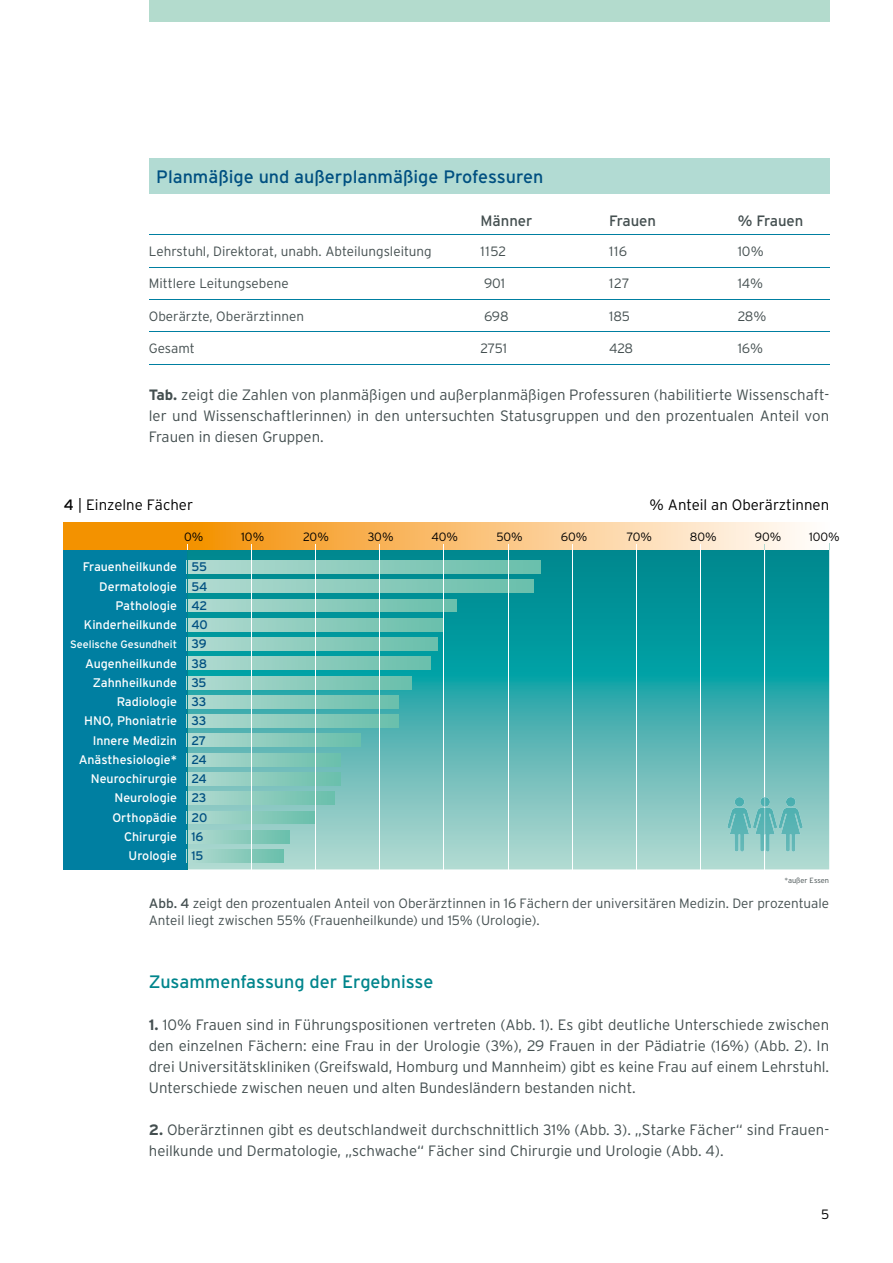
<style>
.page{position:relative;width:893px;height:1263px;background:#fff}
.page>*{position:absolute;margin:0;border:0;box-sizing:border-box;transform-origin:0 0}
.t1{font:18px "Interstate";color:#005081}
.t2{font:18px "Interstate";color:#00858c}
.t3{font:300 15px/21px "Interstate";color:#444f50;text-align:justify}
.t4{font:300 15px "Interstate";color:#000}
.t5{font:15px "Interstate";color:#444f50}
.t6{font:300 13.5px/16.2px "Interstate";color:#444f50}
.t7{font:300 13.5px "Interstate";color:#000}
.t8{font:12.45px/19.2px "Interstate";color:#fff;text-align:right}
.t9{font:12.45px/19.2px "Interstate";letter-spacing:-.015em;color:#005081}
.t10{font:300 12px "Interstate";color:#000}
.t11{font:10.8px "Interstate";color:#fff}
.t12{font:300 7.5px "Interstate";color:#444f50}
.s1{font-weight:700}
.s2{font-weight:400}
</style>
<div class="page">
<div style="left:149px;top:0;width:680px;height:21px;background:#b3dbcd"></div>
<svg style="left:188px;top:550px;width:641px;height:319px;background:#48b0b0"></svg>
<div style="left:64px;top:539px;width:123px;height:330px;background:#007fa1"></div>
<svg style="left:188px;top:561px;width:352px;height:12px;background:#8dccbd"></svg>
<svg style="left:188px;top:580px;width:346px;height:13px;background:#8dccbd"></svg>
<svg style="left:188px;top:599px;width:268px;height:13px;background:#8eccbe"></svg>
<svg style="left:188px;top:618px;width:256px;height:13px;background:#8dccbd"></svg>
<svg style="left:188px;top:638px;width:249px;height:12px;background:#8dccbd"></svg>
<svg style="left:188px;top:657px;width:243px;height:13px;background:#8dccbd"></svg>
<svg style="left:188px;top:676px;width:224px;height:13px;background:#8dccbd"></svg>
<svg style="left:188px;top:695px;width:211px;height:13px;background:#8dccbd"></svg>
<svg style="left:188px;top:715px;width:211px;height:12px;background:#8dccbd"></svg>
<svg style="left:188px;top:734px;width:172px;height:13px;background:#8dccbd"></svg>
<svg style="left:188px;top:753px;width:153px;height:13px;background:#8dccbd"></svg>
<svg style="left:188px;top:772px;width:153px;height:13px;background:#8dccbd"></svg>
<svg style="left:188px;top:792px;width:146px;height:13px;background:#8dccbd"></svg>
<svg style="left:188px;top:811px;width:127px;height:13px;background:#8dccbd"></svg>
<svg style="left:188px;top:830px;width:102px;height:13px"></svg>
<svg style="left:188px;top:849px;width:95px;height:13px"></svg>
<hr style="left:444px;top:546px;width:1px;height:323px;background:#fff">
<hr style="left:251px;top:545px;width:1px;height:324px;background:#fff">
<hr style="left:315px;top:544px;width:1px;height:325px;background:#fff">
<hr style="left:379px;top:548px;width:1px;height:321px;background:#fff">
<hr style="left:508px;top:548px;width:1px;height:321px;background:#fff">
<hr style="left:572px;top:549px;width:1px;height:320px;background:#fff">
<hr style="left:636px;top:548px;width:1px;height:321px;background:#fff">
<hr style="left:700px;top:548px;width:1px;height:321px;background:#fff">
<hr style="left:765px;top:549px;width:1px;height:320px;background:#fff">
<hr style="left:187px;top:549px;width:1px;height:320px;background:#00858c">
<svg style="left:727px;top:797px;width:76px;height:55px;background:#7cc2c0"></svg>
<div style="left:64px;top:522px;width:126px;height:28px;background:#f39200"></div>
<div style="left:185px;top:522px;width:644px;height:28px;background:linear-gradient(to right,#f59108,#fffeff)"></div>
<div style="left:149px;top:158px;width:680px;height:36px;background:#b2dbd3"></div>
<hr style="left:149px;top:267px;width:680px;height:1px;background:#007fa1">
<hr style="left:149px;top:299px;width:680px;height:1px;background:#007fa1">
<hr style="left:149px;top:332px;width:680px;height:1px;background:#007fa1">
<hr style="left:149px;top:364px;width:680px;height:1px;background:#007fa1">
<hr style="left:149px;top:235px;width:680px;height:1px;background:#007fa1">
<p class="t1" style="left:156px;top:166px;width:389px">Planmäßige und außerplanmäßige Professuren</p>
<p class="t6" style="left:149px;top:243px;width:284px">Lehrstuhl, Direktorat, unabh. Abteilungsleitung</p>
<p class="t6" style="left:149px;top:275px;width:141px">Mittlere Leitungsebene</p>
<p class="t6" style="left:149px;top:308px;width:157px">Oberärzte, Oberärztinnen</p>
<p class="t6" style="left:149px;top:340px;width:47px">Gesamt</p>
<p class="t5" style="left:480px;top:212px;width:54px">Männer</p>
<p class="t6" style="left:480px;top:243px;width:27px">1152</p>
<p class="t6" style="left:484px;top:275px;width:23px">901</p>
<p class="t6" style="left:484px;top:308px;width:26px">698</p>
<p class="t6" style="left:480px;top:340px;width:28px">2751</p>
<p class="t5" style="left:609px;top:212px;width:48px">Frauen</p>
<p class="t6" style="left:609px;top:243px;width:20px">116</p>
<p class="t6" style="left:609px;top:275px;width:22px">127</p>
<p class="t6" style="left:609px;top:308px;width:22px">185</p>
<p class="t6" style="left:609px;top:340px;width:25px">428</p>
<p class="t5" style="left:738px;top:212px;width:67px">% Frauen</p>
<p class="t6" style="left:738px;top:243px;width:27px">10%</p>
<p class="t6" style="left:738px;top:275px;width:27px">14%</p>
<p class="t6" style="left:738px;top:308px;width:30px">28%</p>
<p class="t6" style="left:738px;top:340px;width:27px">16%</p>
<p class="t3" style="left:149px;top:384px;width:682px"><span class="s1">Tab.</span> zeigt die Zahlen von planmäßigen und außerplanmäßigen Professuren (habilitierte Wissenschaft&shy;ler und Wissenschaftlerinnen) in den untersuchten Statusgruppen und den prozentualen Anteil von Frauen in diesen Gruppen.</p>
<p class="t4" style="left:64px;top:496px;width:131px"><span class="s2">4</span> | Einzelne Fächer</p>
<p class="t4" style="left:649px;top:496px;width:181px">% Anteil an Oberärztinnen</p>
<p class="t10" style="left:184px;top:530px;width:21px">0%</p>
<p class="t10" style="left:241px;top:530px;width:25px">10%</p>
<p class="t10" style="left:303px;top:530px;width:27px">20%</p>
<p class="t10" style="left:368px;top:530px;width:27px">30%</p>
<p class="t10" style="left:431px;top:530px;width:28px">40%</p>
<p class="t10" style="left:496px;top:530px;width:28px">50%</p>
<p class="t10" style="left:561px;top:530px;width:28px">60%</p>
<p class="t10" style="left:627px;top:530px;width:27px">70%</p>
<p class="t10" style="left:690px;top:530px;width:28px">80%</p>
<p class="t10" style="left:755px;top:530px;width:28px">90%</p>
<p class="t10" style="left:809px;top:530px;width:32px">100%</p>
<p class="t8" style="left:83px;top:557px;width:96px">Frauenheilkunde<br>Dermatologie<br>Pathologie<br>Kinderheilkunde</p>
<p class="t11" style="left:70px;top:638px;width:108px">Seelische Gesundheit</p>
<p class="t8" style="left:79px;top:653px;width:100px">Augenheilkunde<br>Zahnheilkunde<br>Radiologie<br>HNO, Phoniatrie<br>Innere Medizin<br>Anästhesiologie*<br>Neurochirurgie<br>Neurologie<br>Orthopädie<br>Chirurgie<br>Urologie</p>
<p class="t9" style="left:191px;top:557px;width:18px">55<br>54<br>42<br>40<br>39<br>38<br>35<br>33<br>33<br>27<br>24<br>24<br>23<br>20<br>16<br>15</p>
<p class="t12" style="left:784px;top:876px;width:46px">*außer Essen</p>
<p class="t6" style="left:149px;top:895px;width:682px"><span class="s2">Abb. 4</span> zeigt den prozentualen Anteil von Oberärztinnen in 16 Fächern der universitären Medizin. Der prozentuale<br>Anteil liegt zwischen 55% (Frauenheilkunde) und 15% (Urologie).</p>
<p class="t2" style="left:149px;top:971px;width:286px">Zusammenfassung der Ergebnisse</p>
<p class="t3" style="left:149px;top:1014px;width:682px"><span class="s1">1.</span> 10% Frauen sind in Führungspositionen vertreten (Abb. 1). Es gibt deutliche Unterschiede zwischen den einzelnen Fächern: eine Frau in der Urologie (3%), 29 Frauen in der Pädiatrie (16%) (Abb. 2). In drei Universitätskliniken (Greifswald, Homburg und Mannheim) gibt es keine Frau auf einem Lehrstuhl.<br>Unterschiede zwischen neuen und alten Bundesländern bestanden nicht.</p>
<p class="t3" style="left:149px;top:1119px;width:682px"><span class="s1">2.</span> Oberärztinnen gibt es deutschlandweit durchschnittlich 31% (Abb. 3). „Starke Fächer“ sind Frauen&shy;heilkunde und Dermatologie, „schwache“ Fächer sind Chirurgie und Urologie (Abb. 4).</p>
<p class="t7" style="left:821px;top:1206px;width:10px">5</p>
</div>
